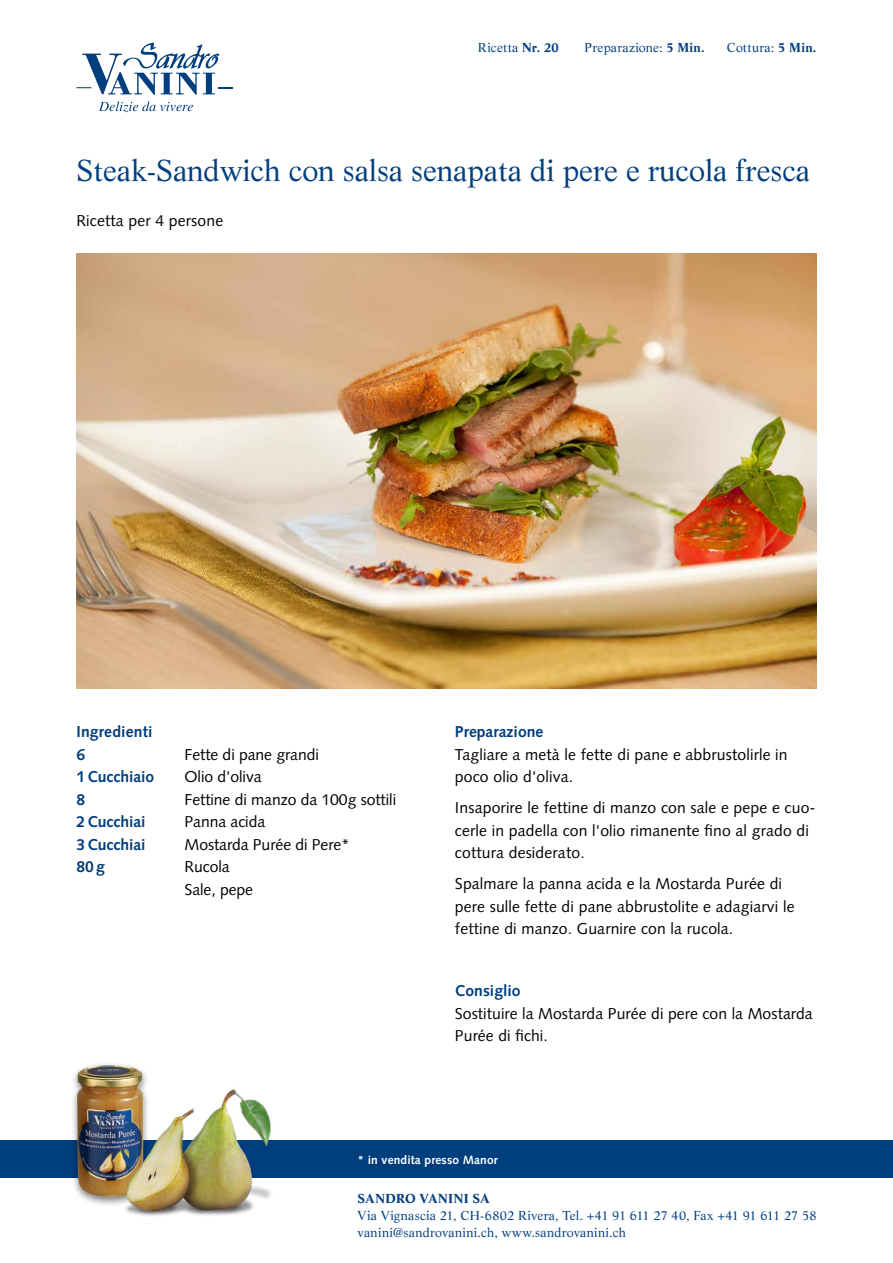
<style>
.page{position:relative;width:893px;height:1263px;background:#fff}
.page>*{position:absolute;margin:0;border:0;box-sizing:border-box;transform-origin:0 0}
.t1{font:29.7px "Life";letter-spacing:-.005em;color:#003e7e}
.t2{font:700 15.9px "Syntax";color:#003e7e}
.t3{font:15.75px/22.5px "Syntax";letter-spacing:.01em;color:#000}
.t4{font:700 15.75px "Syntax";color:#003e7e}
.t5{font:12.75px/17.2px "Life";letter-spacing:.015em;color:#003e7e}
.t6{font:700 12.75px "Life";letter-spacing:.03em;color:#003e7e}
.t7{font:700 12px "Syntax";letter-spacing:.01em;color:#fff}
.s1{font-weight:700}
</style>
<div class="page">
<svg style="left:77px;top:43px;width:156px;height:52px"></svg>
<svg style="left:99px;top:101px;width:94px;height:11px"></svg>
<div style="left:0;top:1140px;width:893px;height:37px;background:#003e7e"></div>
<img style="left:77px;top:253px;width:739px;height:435px">
<div style="left:70px;top:1062px;width:80px;height:145px;background:#000;opacity:.5"></div>
<img style="left:77px;top:1065px;width:25px;height:130px">
<img style="left:101px;top:1079px;width:186px;height:137px">
<p class="t5" style="left:478px;top:39px;width:82px">Ricetta <span class="s1">Nr. 20</span></p>
<p class="t5" style="left:584px;top:39px;width:122px">Preparazione: <span class="s1">5 Min.</span></p>
<p class="t5" style="left:727px;top:39px;width:91px">Cottura: <span class="s1">5 Min.</span></p>
<h1 class="t1" style="left:77px;top:153px;width:735px">Steak-Sandwich con salsa senapata di pere e rucola fresca</h1>
<p class="t3" style="left:77px;top:209px;width:148px">Ricetta per 4 persone</p>
<p class="t4" style="left:77px;top:722px;width:77px">Ingredienti</p>
<p class="t2" style="left:77px;top:745px;width:10px">6</p>
<p class="t3" style="left:185px;top:743px;width:136px">Fette di pane grandi</p>
<p class="t4" style="left:77px;top:768px;width:79px">1Cucchiaio</p>
<p class="t3" style="left:185px;top:765px;width:79px">Olio d'oliva</p>
<p class="t4" style="left:77px;top:790px;width:10px">8</p>
<p class="t3" style="left:185px;top:788px;width:213px">Fettine di manzo da 100g sottili</p>
<p class="t4" style="left:77px;top:813px;width:71px">2Cucchiai</p>
<p class="t3" style="left:185px;top:811px;width:82px">Panna acida</p>
<p class="t4" style="left:77px;top:835px;width:71px">3Cucchiai</p>
<p class="t3" style="left:185px;top:833px;width:167px">Mostarda Purée di Pere*</p>
<p class="t4" style="left:77px;top:858px;width:30px">80g</p>
<p class="t3" style="left:185px;top:856px;width:70px">Rucola<br>Sale, pepe</p>
<p class="t4" style="left:455px;top:722px;width:90px">Preparazione</p>
<p class="t3" style="left:455px;top:743px;width:334px">Tagliare a metà le fette di pane e abbrustolirle in poco olio d'oliva.</p>
<p class="t3" style="left:455px;top:796px;width:362px">Insaporire le fettine di manzo con sale e pepe e cuo&shy;cerle in padella con l'olio rimanente fino al grado di cottura desiderato.</p>
<p class="t3" style="left:455px;top:872px;width:341px">Spalmare la panna acida e la Mostarda Purée di pere sulle fette di pane abbrustolite e adagiarvi le fettine di manzo. Guarnire con la rucola.</p>
<p class="t4" style="left:455px;top:982px;width:67px">Consiglio</p>
<p class="t3" style="left:455px;top:1002px;width:359px">Sostituire la Mostarda Purée di pere con la Mostarda<br>Purée di fichi.</p>
<p class="t7" style="left:358px;top:1153px;width:142px">* in vendita presso Manor</p>
<p class="t6" style="left:358px;top:1191px;width:134px">SANDRO VANINI SA</p>
<p class="t5" style="left:358px;top:1207px;width:460px">Via Vignascia 21, CH-6802 Rivera, Tel. +41 91 611 27 40, Fax +41 91 611 27 58 vanini@sandrovanini.ch, www.sandrovanini.ch</p>
</div>
